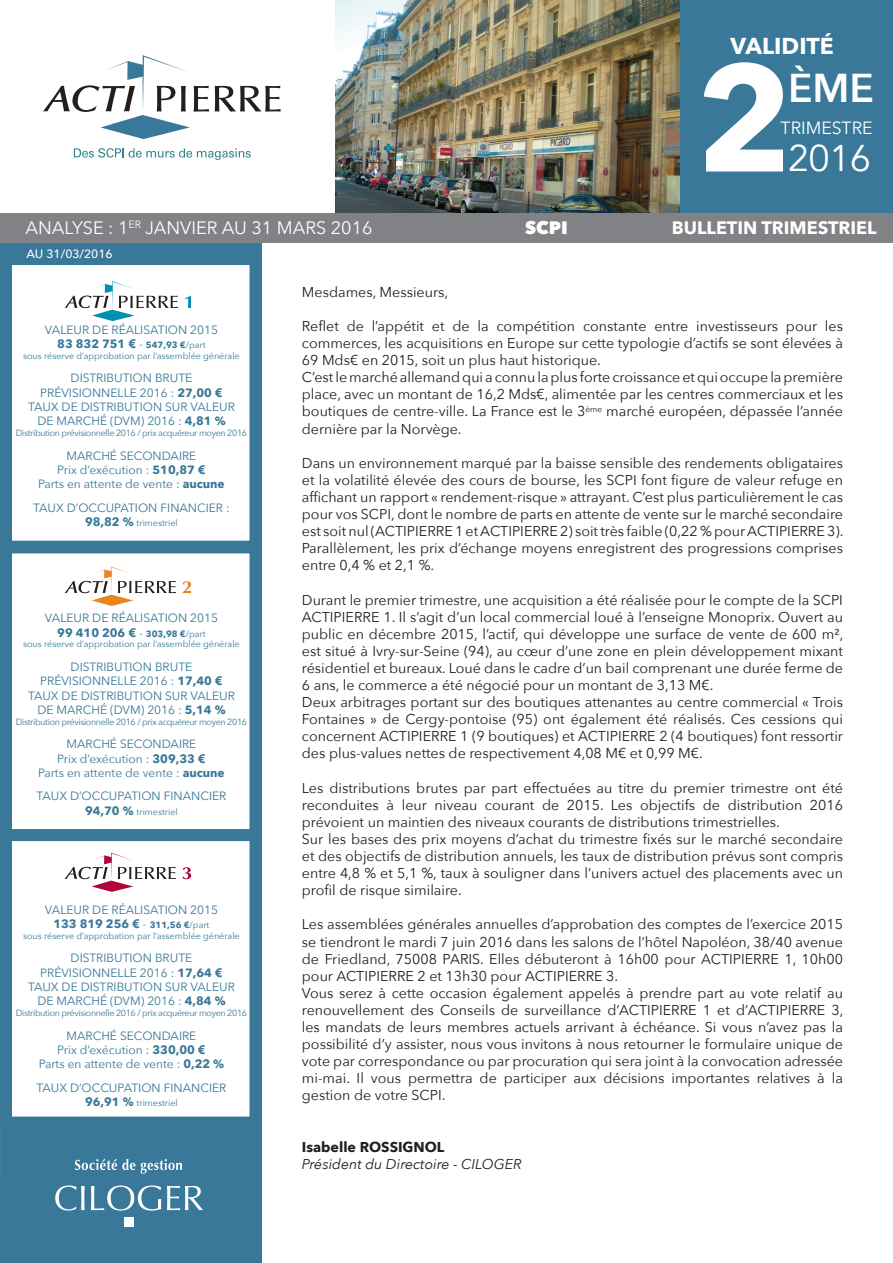
<style>
.page{position:relative;width:893px;height:1263px;background:#fff}
.page>*{position:absolute;margin:0;border:0;box-sizing:border-box;transform-origin:0 0}
.t1{font:700 150.3px "Avenir Next";color:#fff}
.t2{font:600 40.2px "Avenir Next";color:#fff}
.t3{font:37.2px "Avenir";color:#fff}
.t4{font:700 22.95px "Avenir Next";color:#fff}
.t5{font:18px "Avenir Next";color:#fff}
.t6{font:700 18px "Avenir Next";color:#fff}
.t7{font:800 18px "Avenir Next";color:#fff}
.t8{font:17.7px "Avenir Next";color:#fff}
.t9{font:14.25px/17.1px "Avenir Next";color:#231f20}
.t10{font:italic 14.25px "Avenir Next";color:#231f20}
.t11{font:700 14.25px "Avenir Next";color:#231f20}
.t12{font:12px/14.4px "Avenir Next";color:#397898;text-align:center}
.t13{font:500 12px "Avenir Next";color:#fff}
.t14{font:9px "Avenir Next";color:#397898}
.t15{font:9px "Avenir Next";letter-spacing:-.04em;color:#397898}
.s1{font-weight:700}
.s2{font-weight:700;font-size:9px}
.s3{font-size:9px}
.s4{font-weight:700;font-size:12px}
</style>
<div class="page">
<img style="left:336px;top:0;width:344px;height:213px">
<div style="left:0;top:234px;width:261px;height:1029px;background:#397898"></div>
<svg style="left:215px;top:86px;width:66px;height:26px"></svg>
<svg style="left:43px;top:55px;width:166px;height:84px"></svg>
<svg style="left:74px;top:148px;width:177px;height:12px"></svg>
<div style="left:0;top:213px;width:893px;height:29px;background:#808285"></div>
<svg style="left:55px;top:1185px;width:30px;height:25px"></svg>
<svg style="left:91px;top:1185px;width:70px;height:25px"></svg>
<svg style="left:167px;top:1186px;width:36px;height:24px"></svg>
<div style="left:124px;top:1217px;width:10px;height:10px;background:#fff"></div>
<svg style="left:75px;top:1159px;width:107px;height:15px"></svg>
<div style="left:6px;top:835px;width:249px;height:287px;background:#fff"></div>
<div style="left:0;top:829px;width:261px;height:299px;border:12px solid #397898"></div>
<div style="left:6px;top:547px;width:249px;height:288px;background:#fff"></div>
<div style="left:0;top:541px;width:261px;height:300px;border:12px solid #397898"></div>
<div style="left:6px;top:259px;width:249px;height:288px;background:#fff"></div>
<div style="left:0;top:253px;width:261px;height:300px;border:12px solid #397898"></div>
<svg style="left:185px;top:296px;width:6px;height:12px"></svg>
<svg style="left:65px;top:281px;width:113px;height:40px"></svg>
<svg style="left:183px;top:581px;width:8px;height:12px"></svg>
<svg style="left:65px;top:567px;width:111px;height:39px"></svg>
<svg style="left:182px;top:867px;width:9px;height:12px"></svg>
<svg style="left:65px;top:853px;width:111px;height:39px"></svg>
<div style="left:680px;top:0;width:213px;height:213px;background:#397898"></div>
<h3 class="t4" style="left:730px;top:26px;width:105px">VALIDITÉ</h3>
<h1 class="t1" style="left:696px;top:-11px;width:99px">2</h1>
<h2 class="t2" style="left:788px;top:54px;width:88px">ÈME</h2>
<p class="t8" style="left:781px;top:113px;width:94px">TRIMESTRE</p>
<h3 class="t3" style="left:788px;top:136px;width:84px">2016</h3>
<p class="t5" style="left:26px;top:213px;width:349px">ANALYSE : 1<sup>ER</sup> JANVIER AU 31 MARS 2016</p>
<p class="t7" style="left:525px;top:217px;width:44px">SCPI</p>
<p class="t6" style="left:672px;top:212px;width:206px">BULLETIN TRIMESTRIEL</p>
<p class="t13" style="left:27px;top:243px;width:88px">AU 31/03/2016</p>
<p class="t12" style="left:45px;top:322px;width:175px">VALEUR DE RÉALISATION 2015<br><span class="s1">83 832 751 €</span> - <span class="s2">547,93 €</span><span class="s3">/part</span></p>
<p class="t14" style="left:23px;top:348px;width:218px">sous réserve d’approbation par l’assemblée générale</p>
<p class="t12" style="left:28px;top:370px;width:208px">DISTRIBUTION BRUTE<br>PRÉVISIONNELLE 2016 : <span class="s1">27,00 €<br></span>TAUX DE DISTRIBUTION SUR VALEUR<br>DE MARCHÉ (DVM) 2016 : <span class="s1">4,81 %</span></p>
<p class="t15" style="left:16px;top:425px;width:233px">Distribution prévisionnelle 2016 / prix acquéreur moyen 2016</p>
<p class="t12" style="left:38px;top:448px;width:188px">MARCHÉ SECONDAIRE<br>Prix d’exécution : <span class="s1">510,87 €<br></span>Parts en attente de vente : <span class="s1">aucune</span></p>
<p class="t12" style="left:33px;top:500px;width:198px">TAUX D’OCCUPATION FINANCIER :</p>
<p class="t14" style="left:85px;top:515px;width:94px"><span class="s4">98,82 %</span> trimestriel</p>
<p class="t12" style="left:45px;top:610px;width:175px">VALEUR DE RÉALISATION 2015<br><span class="s1">99 410 206 €</span> - <span class="s2">303,98 €</span><span class="s3">/part</span></p>
<p class="t14" style="left:23px;top:637px;width:218px">sous réserve d’approbation par l’assemblée générale</p>
<p class="t12" style="left:28px;top:659px;width:208px">DISTRIBUTION BRUTE<br>PRÉVISIONNELLE 2016 : <span class="s1">17,40 €<br></span>TAUX DE DISTRIBUTION SUR VALEUR<br>DE MARCHÉ (DVM) 2016 : <span class="s1">5,14 %</span></p>
<p class="t15" style="left:16px;top:714px;width:233px">Distribution prévisionnelle 2016 / prix acquéreur moyen 2016</p>
<p class="t12" style="left:38px;top:736px;width:188px">MARCHÉ SECONDAIRE<br>Prix d’exécution : <span class="s1">309,33 €<br></span>Parts en attente de vente : <span class="s1">aucune</span></p>
<p class="t12" style="left:37px;top:788px;width:191px">TAUX D’OCCUPATION FINANCIER</p>
<p class="t14" style="left:85px;top:804px;width:94px"><span class="s4">94,70 %</span> trimestriel</p>
<p class="t12" style="left:45px;top:902px;width:175px">VALEUR DE RÉALISATION 2015<br><span class="s1">133 819 256 €</span> - <span class="s2">311,56 €</span><span class="s3">/part</span></p>
<p class="t14" style="left:23px;top:928px;width:218px">sous réserve d’approbation par l’assemblée générale</p>
<p class="t12" style="left:28px;top:950px;width:208px">DISTRIBUTION BRUTE<br>PRÉVISIONNELLE 2016 : <span class="s1">17,64 €<br></span>TAUX DE DISTRIBUTION SUR VALEUR<br>DE MARCHÉ (DVM) 2016 : <span class="s1">4,84 %</span></p>
<p class="t15" style="left:16px;top:1005px;width:233px">Distribution prévisionnelle 2016 / prix acquéreur moyen 2016</p>
<p class="t12" style="left:39px;top:1028px;width:187px">MARCHÉ SECONDAIRE<br>Prix d’exécution : <span class="s1">330,00 €<br></span>Parts en attente de vente : <span class="s1">0,22 %</span></p>
<p class="t12" style="left:37px;top:1080px;width:191px">TAUX D’OCCUPATION FINANCIER</p>
<p class="t14" style="left:85px;top:1095px;width:94px"><span class="s4">96,91 %</span> trimestriel</p>
<p class="t9" style="left:302px;top:283px;width:148px">Mesdames, Messieurs,</p>
<p class="t9" style="left:302px;top:317px;width:543px">Reflet de l’appétit et de la compétition constante entre investisseurs pour les commerces, les acquisitions en Europe sur cette typologie d’actifs se sont élevées à 69 Mds€ en 2015, soit un plus haut historique.<br>C’est le marché allemand qui a connu la plus forte croissance et qui occupe la première place, avec un montant de 16,2 Mds€, alimentée par les centres commerciaux et les boutiques de centre-ville. La France est le 3<sup>ème</sup> marché européen, dépassée l’année dernière par la Norvège.</p>
<p class="t9" style="left:302px;top:454px;width:543px;text-align:justify">Dans un environnement marqué par la baisse sensible des rendements obligataires et la volatilité élevée des cours de bourse, les SCPI font figure de valeur refuge en affichant un rapport « rendement-risque » attrayant. C’est plus particulièrement le cas pour vos SCPI, dont le nombre de parts en attente de vente sur le marché secondaire est soit nul (ACTIPIERRE 1 et ACTIPIERRE 2) soit très faible (0,22 % pour ACTIPIERRE 3).<br>Parallèlement, les prix d’échange moyens enregistrent des progressions comprises entre 0,4 % et 2,1 %.</p>
<p class="t9" style="left:302px;top:590px;width:543px">Durant le premier trimestre, une acquisition a été réalisée pour le compte de la SCPI ACTIPIERRE 1. Il s’agit d’un local commercial loué à l’enseigne Monoprix. Ouvert au public en décembre 2015, l’actif, qui développe une surface de vente de 600 m², est situé à Ivry-sur-Seine (94), au cœur d’une zone en plein développement mixant résidentiel et bureaux. Loué dans le cadre d’un bail comprenant une durée ferme de 6 ans, le commerce a été négocié pour un montant de 3,13 M€.<br>Deux arbitrages portant sur des boutiques attenantes au centre commercial « Trois Fontaines » de Cergy-pontoise (95) ont également été réalisés. Ces cessions qui concernent ACTIPIERRE 1 (9 boutiques) et ACTIPIERRE 2 (4 boutiques) font ressortir des plus-values nettes de respectivement 4,08 M€ et 0,99 M€.</p>
<p class="t9" style="left:302px;top:778px;width:543px">Les distributions brutes par part effectuées au titre du premier trimestre ont été reconduites à leur niveau courant de 2015. Les objectifs de distribution 2016 prévoient un maintien des niveaux courants de distributions trimestrielles.<br>Sur les bases des prix moyens d’achat du trimestre fixés sur le marché secondaire et des objectifs de distribution annuels, les taux de distribution prévus sont compris entre 4,8 % et 5,1 %, taux à souligner dans l’univers actuel des placements avec un profil de risque similaire.</p>
<p class="t9" style="left:302px;top:915px;width:543px">Les assemblées générales annuelles d’approbation des comptes de l’exercice 2015 se tiendront le mardi 7 juin 2016 dans les salons de l’hôtel Napoléon, 38/40 avenue de Friedland, 75008 PARIS. Elles débuteront à 16h00 pour ACTIPIERRE 1, 10h00 pour ACTIPIERRE 2 et 13h30 pour ACTIPIERRE 3.<br>Vous serez à cette occasion également appelés à prendre part au vote relatif au renouvellement des Conseils de surveillance d’ACTIPIERRE 1 et d’ACTIPIERRE 3, les mandats de leurs membres actuels arrivant à échéance. Si vous n’avez pas la possibilité d’y assister, nous vous invitons à nous retourner le formulaire unique de vote par correspondance ou par procuration qui sera joint à la convocation adressée mi-mai. Il vous permettra de participer aux décisions importantes relatives à la gestion de votre SCPI.</p>
<p class="t11" style="left:302px;top:1134px;width:144px">Isabelle ROSSIGNOL</p>
<p class="t10" style="left:302px;top:1152px;width:221px">Président du Directoire - CILOGER</p>
</div>
